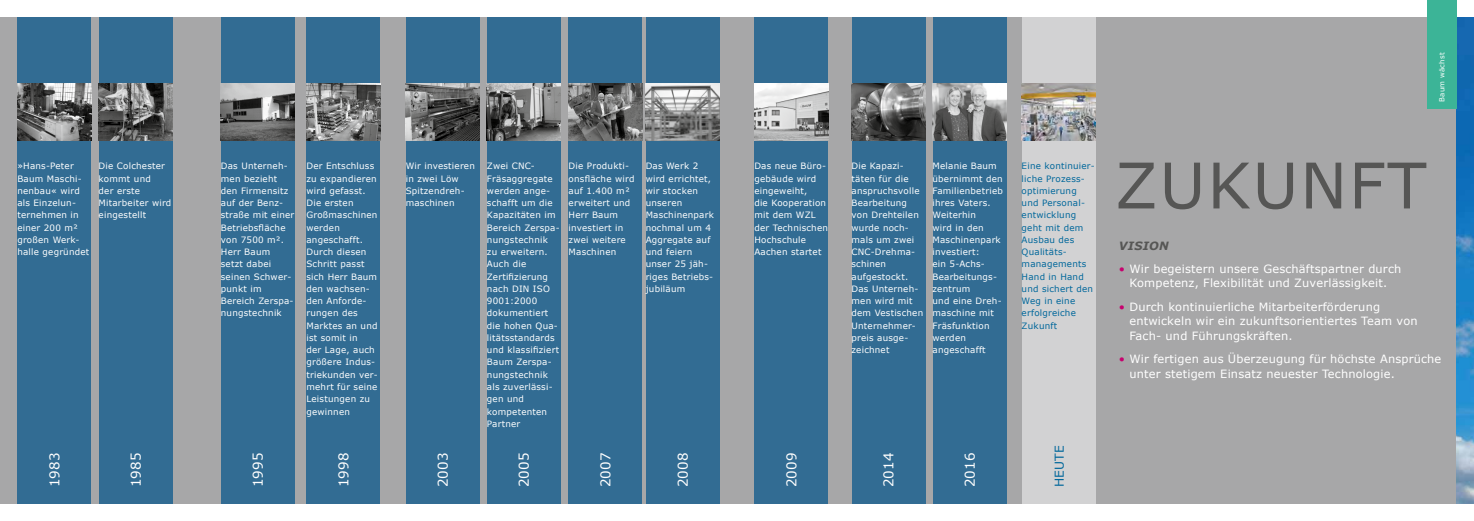
<style>
.page{position:relative;width:1474px;height:521px;background:#fff}
.page>*{position:absolute;margin:0;border:0;box-sizing:border-box;transform-origin:0 0}
.t1{font:63px "Verdana";letter-spacing:.025em;color:#565655}
.t2{font:13.47px "Verdana";letter-spacing:.025em;color:#fff}
.t3{font:12.25px "Verdana";letter-spacing:.025em;color:#00679b}
.t4{font:11.38px/14.7px "Verdana";letter-spacing:.015em;color:#fff}
.t5{font:italic 700 11.38px "Verdana";letter-spacing:.025em;color:#565655}
.t6{font:8.75px/12.2px "Verdana";letter-spacing:.025em;color:#fff}
.t7{font:8.75px/12.2px "Verdana";letter-spacing:.025em;color:#00679b}
.t8{font:7px "Verdana";letter-spacing:.025em;color:#fff}
.s1{color:#c7016e}
</style>
<div class="page">
<div style="left:0;top:17px;width:1473px;height:487px;background:#a7a7a8"></div>
<div style="left:17px;top:17px;width:74px;height:487px;background:#326c93"></div>
<div style="left:99px;top:17px;width:74px;height:487px;background:#326c93"></div>
<div style="left:221px;top:17px;width:74px;height:487px;background:#326c93"></div>
<div style="left:306px;top:17px;width:74px;height:487px;background:#326c93"></div>
<div style="left:406px;top:17px;width:73px;height:487px;background:#326c93"></div>
<div style="left:487px;top:17px;width:74px;height:487px;background:#326c93"></div>
<div style="left:568px;top:17px;width:74px;height:487px;background:#326c93"></div>
<div style="left:645px;top:17px;width:74px;height:487px;background:#326c93"></div>
<div style="left:754px;top:17px;width:74px;height:487px;background:#326c93"></div>
<div style="left:851px;top:17px;width:74px;height:487px;background:#326c93"></div>
<div style="left:932px;top:17px;width:74px;height:487px;background:#326c93"></div>
<img style="left:17px;top:84px;width:74px;height:56px">
<img style="left:99px;top:84px;width:74px;height:56px">
<img style="left:221px;top:84px;width:74px;height:56px">
<img style="left:306px;top:84px;width:74px;height:56px">
<img style="left:406px;top:84px;width:73px;height:56px">
<img style="left:487px;top:84px;width:74px;height:56px">
<img style="left:568px;top:84px;width:74px;height:56px">
<img style="left:645px;top:84px;width:74px;height:56px">
<img style="left:754px;top:84px;width:74px;height:56px">
<img style="left:851px;top:84px;width:74px;height:56px">
<img style="left:932px;top:84px;width:74px;height:56px">
<div style="left:1021px;top:17px;width:74px;height:487px;background:#d2d2d3"></div>
<img style="left:1021px;top:84px;width:74px;height:56px">
<img style="left:1456px;top:17px;width:17px;height:487px">
<div style="left:1426px;top:0;width:30px;height:108px;background:#3cb497"></div>
<p class="t8" style="left:1436px;top:101px;width:50px;rotate:-90deg">Baum wächst</p>
<p class="t6" style="left:17px;top:160px;width:73px">»Hans-Peter<br>Baum Maschi&shy;nenbau« wird als Einzelun&shy;ternehmen in einer 200 m² großen Werk&shy;halle gegründet</p>
<p class="t6" style="left:99px;top:160px;width:74px">Die Colchester kommt und<br>der erste<br>Mitarbeiter wird eingestellt</p>
<p class="t6" style="left:221px;top:160px;width:75px">Das Unterneh&shy;men bezieht den Firmensitz auf der Benz&shy;straße mit einer<br>Betriebsfläche von 7500 m².<br>Herr Baum setzt dabei seinen Schwer&shy;punkt im<br>Bereich Zerspa&shy;nungstechnik</p>
<p class="t6" style="left:306px;top:160px;width:73px">Der Entschluss zu expandieren wird gefasst.<br>Die ersten<br>Großmaschinen werden angeschafft.<br>Durch diesen<br>Schritt passt sich Herr Baum den wachsen&shy;den Anforde&shy;rungen des<br>Marktes an und ist somit in<br>der Lage, auch größere Indus&shy;triekunden ver&shy;mehrt für seine<br>Leistungen zu gewinnen</p>
<p class="t6" style="left:406px;top:160px;width:71px">Wir investieren in zwei Löw<br>Spitzendreh&shy;maschinen</p>
<p class="t6" style="left:487px;top:160px;width:74px">Zwei CNC-<br>Fräsaggregate werden ange&shy;schafft um die<br>Kapazitäten im<br>Bereich Zerspa&shy;nungstechnik zu erweitern.<br>Auch die<br>Zertifizierung nach DIN ISO<br>9001:2000 dokumentiert die hohen Qua&shy;litätsstandards und klassifiziert<br>Baum Zerspa&shy;nungstechnik als zuverlässi&shy;gen und kompetenten<br>Partner</p>
<p class="t6" style="left:568px;top:160px;width:67px">Die Produkti&shy;onsfläche wird auf 1.400 m² erweitert und<br>Herr Baum investiert in zwei weitere<br>Maschinen</p>
<p class="t6" style="left:645px;top:160px;width:70px">Das Werk 2 wird errichtet, wir stocken unseren<br>Maschinenpark nochmal um 4<br>Aggregate auf und feiern unser 25 jäh&shy;riges Betriebs&shy;jubiläum</p>
<p class="t6" style="left:754px;top:160px;width:75px">Das neue Büro&shy;gebäude wird eingeweiht,<br>die Kooperation mit dem WZL der Technischen<br>Hochschule<br>Aachen startet</p>
<p class="t6" style="left:851px;top:160px;width:73px">Die Kapazi&shy;täten für die anspruchsvolle<br>Bearbeitung von Drehteilen wurde noch&shy;mals um zwei<br>CNC-Drehma&shy;schinen aufgestockt.<br>Das Unterneh&shy;men wird mit dem Vestischen<br>Unternehmer&shy;preis ausge&shy;zeichnet</p>
<p class="t6" style="left:932px;top:160px;width:72px">Melanie Baum übernimmt den<br>Familienbetrieb ihres Vaters.<br>Weiterhin<br>wird in den<br>Maschinenpark investiert:<br>ein 5-Achs-<br>Bearbeitungs&shy;zentrum<br>und eine Dreh&shy;maschine mit<br>Fräsfunktion werden angeschafft</p>
<p class="t7" style="left:1021px;top:160px;width:75px">Eine kontinuier&shy;liche Prozess&shy;optimierung und Personal&shy;entwicklung geht mit dem<br>Ausbau des<br>Qualitäts&shy;managements<br>Hand in Hand und sichert den<br>Weg in eine erfolgreiche<br>Zukunft</p>
<h2 class="t2" style="left:45px;top:487px;width:37px;rotate:-90deg">1983</h2>
<h2 class="t2" style="left:127px;top:487px;width:37px;rotate:-90deg">1985</h2>
<h2 class="t2" style="left:249px;top:487px;width:37px;rotate:-90deg">1995</h2>
<h2 class="t2" style="left:334px;top:487px;width:37px;rotate:-90deg">1998</h2>
<h2 class="t2" style="left:433px;top:487px;width:37px;rotate:-90deg">2003</h2>
<h2 class="t2" style="left:515px;top:487px;width:37px;rotate:-90deg">2005</h2>
<h2 class="t2" style="left:596px;top:487px;width:37px;rotate:-90deg">2007</h2>
<h2 class="t2" style="left:673px;top:487px;width:37px;rotate:-90deg">2008</h2>
<h2 class="t2" style="left:782px;top:487px;width:37px;rotate:-90deg">2009</h2>
<h2 class="t2" style="left:879px;top:487px;width:37px;rotate:-90deg">2014</h2>
<h2 class="t2" style="left:960px;top:487px;width:37px;rotate:-90deg">2016</h2>
<h3 class="t3" style="left:1051px;top:487px;width:44px;rotate:-90deg">HEUTE</h3>
<h1 class="t1" style="left:1114px;top:142px;width:313px">ZUKUNFT</h1>
<h3 class="t5" style="left:1118px;top:237px;width:51px">VISION</h3>
<h3 class="t4" style="left:1118px;top:261px;width:284px;text-align:center"><span class="s1">•</span> Wir begeistern unsere Geschäftspartner durch<br>Kompetenz, Flexibilität und Zuverlässigkeit.</h3>
<h3 class="t4" style="left:1129px;top:299px;width:290px;text-indent:-10px"><span class="s1">•</span> Durch kontinuierliche Mitarbeiterförderung entwickeln wir ein zukunftsorientiertes Team von<br>Fach- und Führungskräften.</h3>
<h3 class="t4" style="left:1129px;top:351px;width:313px;text-indent:-10px"><span class="s1">•</span> Wir fertigen aus Überzeugung für höchste Ansprüche unter stetigem Einsatz neuester Technologie.</h3>
</div>
